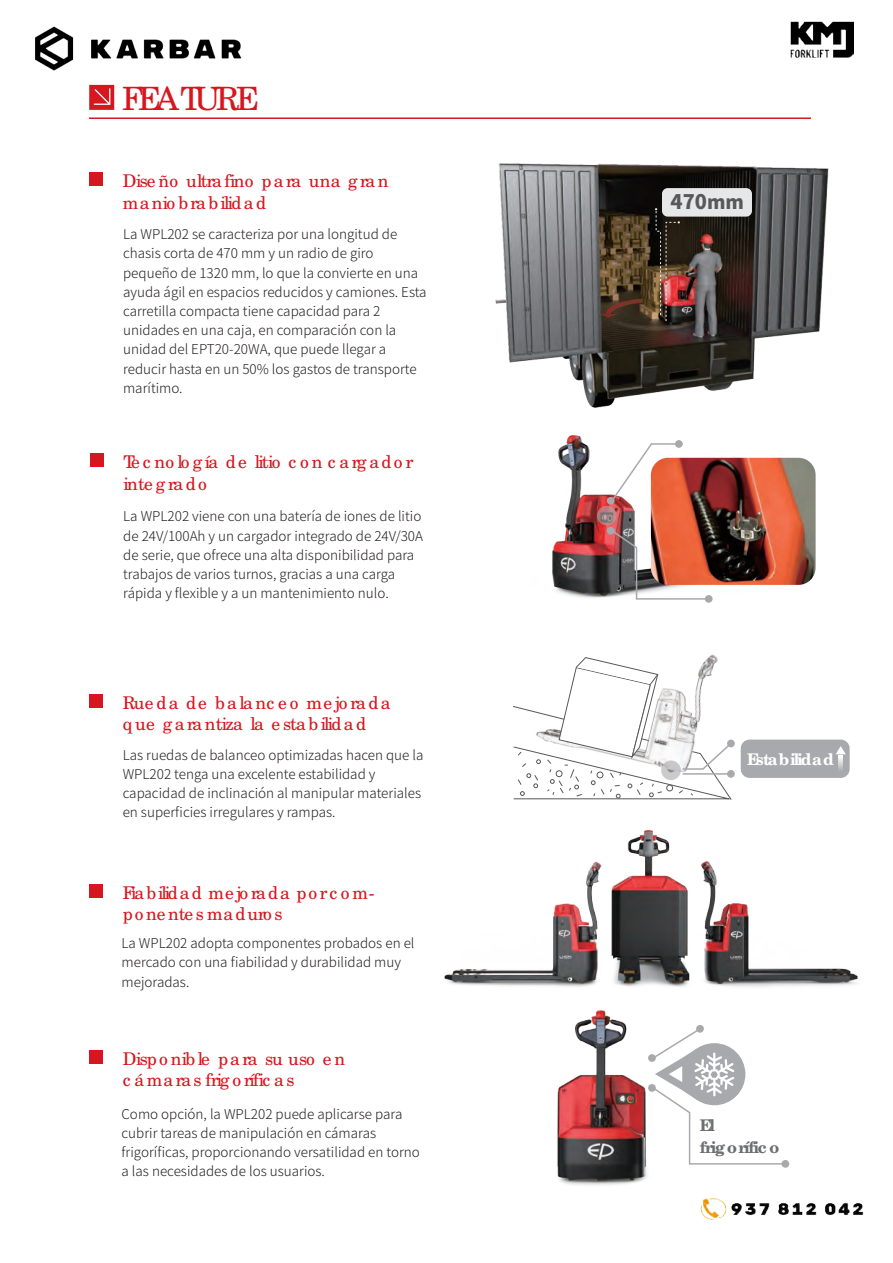
<style>
.page{position:relative;width:893px;height:1263px;background:#fff}
.page>*{position:absolute;margin:0;border:0;box-sizing:border-box;transform-origin:0 0}
.t1{font:32.1px "New Century Schlbk";letter-spacing:-.17em;color:#d7171f}
.t2{font:800 19.95px "Source Han Sans CN";color:#57585a}
.t3{font:17.55px/21.6px "New Century Schlbk";letter-spacing:.13em;color:#d7171f}
.t4{font:17.55px/21.6px "New Century Schlbk";letter-spacing:.015em;color:#d7171f}
.t5{font:17.55px/21.6px "New Century Schlbk";letter-spacing:.11em;color:#d7171f}
.t6{font:17.55px/21.6px "New Century Schlbk";letter-spacing:-.015em;color:#d7171f}
.t7{font:700 16.05px/21.6px "New Century Schlbk";letter-spacing:-.1em;color:#6d6e71}
.t8{font:700 16.05px "New Century Schlbk";letter-spacing:-.13em;color:#fff}
.t9{font:300 13.5px/19.2px "Source Han Sans CN";color:#231f20}
.s1{font-size:18.75px}
</style>
<div class="page">
<img style="left:791px;top:21px;width:62px;height:36px">
<img style="left:495px;top:163px;width:334px;height:218px">
<div style="left:89px;top:172px;width:14px;height:14px;background:#d7171f"></div>
<div style="left:89px;top:884px;width:14px;height:13px;background:#d7171f"></div>
<div style="left:89px;top:694px;width:14px;height:13px;background:#d7171f"></div>
<div style="left:90px;top:453px;width:14px;height:14px;background:#d7171f"></div>
<hr style="left:89px;top:117px;width:722px;height:2px;background:#d7171f">
<svg style="left:89px;top:85px;width:25px;height:25px"></svg>
<div style="left:89px;top:1050px;width:14px;height:13px;background:#d7171f"></div>
<img style="left:552px;top:381px;width:188px;height:222px">
<img style="left:557px;top:1010px;width:90px;height:175px">
<div style="left:781px;top:1160px;width:8px;height:8px;background:#a8a9ad;border-radius:50%"></div>
<div style="left:648px;top:1084px;width:8px;height:8px;background:#a8a9ad;border-radius:50%"></div>
<svg style="left:648px;top:1054px;width:8px;height:8px"></svg>
<div style="left:696px;top:1025px;width:8px;height:8px;background:#a8a9ad;border-radius:50%"></div>
<svg style="left:651px;top:1028px;width:136px;height:137px"></svg>
<svg style="left:610px;top:529px;width:100px;height:71px"></svg>
<div style="left:705px;top:595px;width:8px;height:8px;background:#a8a9ad;border-radius:50%"></div>
<div style="left:727px;top:740px;width:8px;height:7px;background:#c7c7ca;border-radius:50%"></div>
<div style="left:607px;top:527px;width:8px;height:8px;background:#a8a9ad;border-radius:50%"></div>
<div style="left:607px;top:497px;width:8px;height:8px;background:#a8a9ad;border-radius:50%"></div>
<div style="left:675px;top:440px;width:8px;height:8px;background:#a8a9ad;border-radius:50%"></div>
<svg style="left:611px;top:442px;width:69px;height:59px"></svg>
<img style="left:651px;top:458px;width:165px;height:127px">
<svg style="left:597px;top:506px;width:20px;height:19px"></svg>
<svg style="left:513px;top:657px;width:221px;height:143px"></svg>
<div style="left:662px;top:188px;width:90px;height:29px;background:#e6e7e9;border-radius:6px"></div>
<img style="left:655px;top:208px;width:25px;height:114px">
<img style="left:444px;top:861px;width:157px;height:126px">
<img style="left:601px;top:829px;width:89px;height:158px">
<img style="left:701px;top:861px;width:157px;height:126px">
<div style="left:741px;top:740px;width:109px;height:38px;background:#a8a9ad;border-radius:9px"></div>
<hr style="left:839px;top:756px;width:3px;height:15px;background:#fff">
<svg style="left:836px;top:746px;width:10px;height:8px"></svg>
<img style="left:35px;top:26px;width:207px;height:45px">
<img style="left:700px;top:1198px;width:164px;height:22px">
<h1 class="t1" style="left:122px;top:86px;width:139px">FEA TURE</h1>
<p class="t4" style="left:123px;top:172px;width:267px">Dise ño ultra fino pa ra una g ra n maniobrabilidad</p>
<p class="t9" style="left:123px;top:225px;width:305px">La WPL202 se caracteriza por una longitud de chasis corta de 470 mm y un radio de giro pequeño de 1320 mm, lo que la convierte en una ayuda ágil en espacios reducidos y camiones. Esta carretilla compacta tiene capacidad para 2 unidades en una caja, en comparación con la unidad del EPT20-20WA, que puede llegar a reducir hasta en un 50% los gastos de transporte marítimo.</p>
<p class="t3" style="left:124px;top:453px;width:291px">Tecnología de litio con cargador integrado</p>
<p class="t9" style="left:123px;top:507px;width:301px">La WPL202 viene con una batería de iones de litio de 24V/100Ah y un cargador integrado de 24V/30A de serie, que ofrece una alta disponibilidad para trabajos de varios turnos, gracias a una carga rápida y flexible y a un mantenimiento nulo.</p>
<p class="t3" style="left:123px;top:693px;width:269px">Rueda de balanceo mejorada que garantiza la estabilidad</p>
<p class="t9" style="left:123px;top:745px;width:302px">Las ruedas de balanceo optimizadas hacen que la WPL202 tenga una excelente estabilidad y capacidad de inclinación al manipular materiales en superficies irregulares y rampas.</p>
<p class="t5" style="left:123px;top:883px;width:253px">Fiabilidad mejorada por com&shy;ponentes maduros</p>
<p class="t9" style="left:122px;top:934px;width:294px">La WPL202 adopta componentes probados en el mercado con una fiabilidad y durabilidad muy mejoradas.</p>
<p class="t6" style="left:123px;top:1049px;width:224px">Dispo nib le pa ra su uso e n c ámaras frigorífic as</p>
<p class="t9" style="left:122px;top:1104px;width:300px">Como opción, la WPL202 puede aplicarse para cubrir tareas de manipulación en cámaras frigoríficas, proporcionando versatilidad en torno a las necesidades de los usuarios.</p>
<h2 class="t2" style="left:671px;top:191px;width:75px">470<span class="s1">mm</span></h2>
<p class="t8" style="left:747px;top:753px;width:88px">Esta bilida d</p>
<p class="t7" style="left:700px;top:1116px;width:81px">El<br>frig o rífic o</p>
</div>
